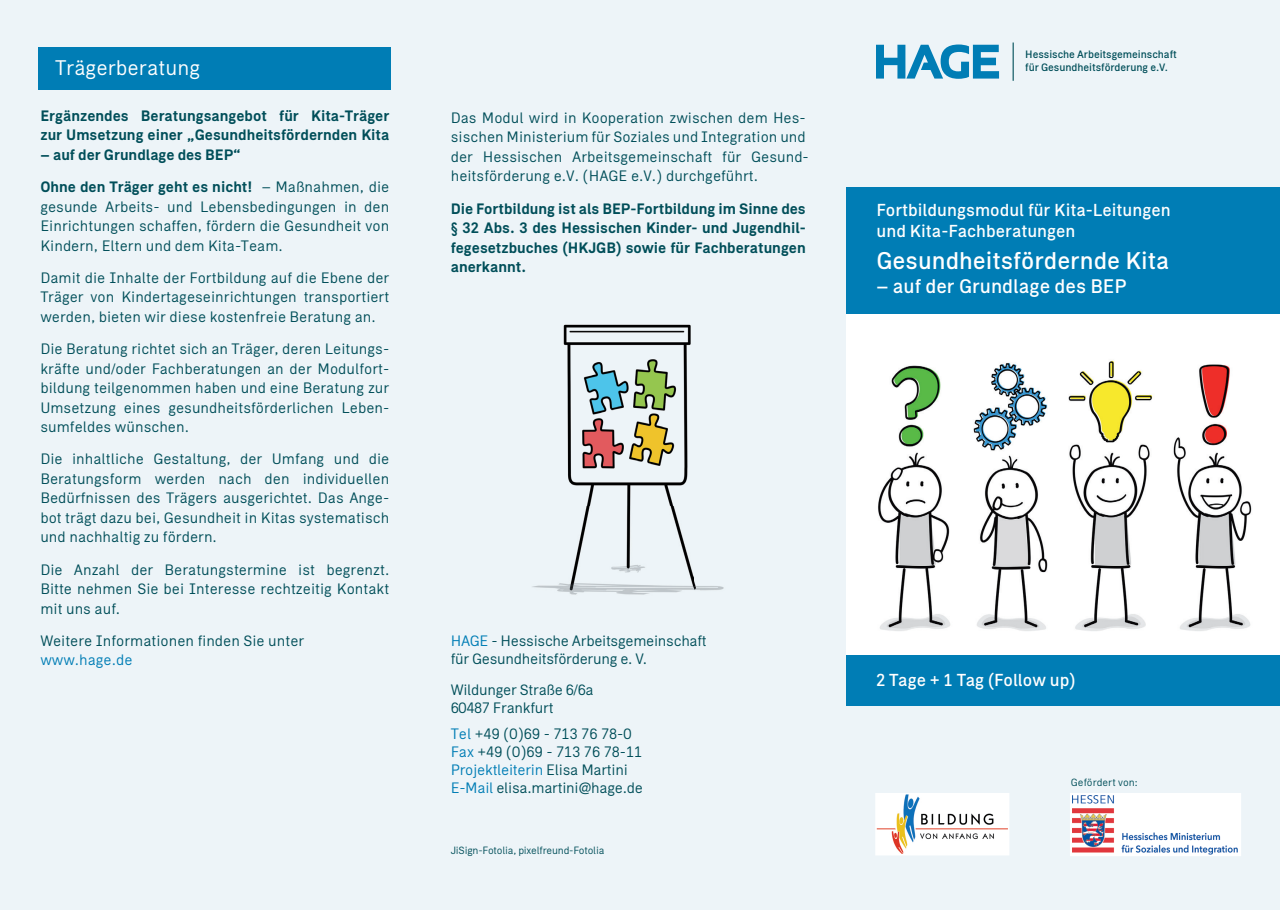
<style>
.page{position:relative;width:1280px;height:910px;background:#edf4f8}
.page>*{position:absolute;margin:0;border:0;box-sizing:border-box;transform-origin:0 0}
.t1{font:500 24px "Zimmer";color:#fff}
.t2{font:21px "Zimmer";color:#fff}
.t3{font:500 19.5px "Zimmer";color:#fff}
.t4{font:500 17.25px/21px "Zimmer";color:#fff}
.t5{font:15px/19.5px "Zimmer";color:#004e59;text-align:justify}
.t6{font:700 15px/19.5px "Zimmer";color:#004e59}
.t7{font:15px/18px "Zimmer";letter-spacing:-.02em;color:#004e59}
.t8{font:15px "Zimmer";color:#007db5}
.t9{font:500 10.65px/12.8px "Zimmer";letter-spacing:-.005em;color:#004e59}
.t10{font:10.5px "Zimmer";letter-spacing:-.02em;color:#004e59}
.t11{font:10.5px "Zimmer";color:#004e59}
.s1{font-weight:400}
.s2{color:#007db5}
</style>
<div class="page">
<div style="left:38px;top:47px;width:353px;height:42px;background:#007db5"></div>
<hr style="left:1012px;top:43px;width:2px;height:38px;background:#004e59">
<svg style="left:876px;top:45px;width:123px;height:34px;background:#63aed1"></svg>
<div style="left:846px;top:187px;width:434px;height:128px;background:#007db5"></div>
<div style="left:846px;top:655px;width:434px;height:51px;background:#007db5"></div>
<img style="left:878px;top:796px;width:128px;height:56px">
<img style="left:512px;top:301px;width:227px;height:308px">
<div style="left:846px;top:315px;width:434px;height:340px;background:#fff"></div>
<img style="left:878px;top:360px;width:374px;height:271px">
<img style="left:1073px;top:796px;width:165px;height:57px">
<h2 class="t2" style="left:55px;top:56px;width:147px">Trägerberatung</h2>
<p class="t6" style="left:40px;top:106px;width:350px">Ergänzendes Beratungsangebot für Kita-Träger zur Umsetzung einer „Gesundheitsfördernden Kita</p>
<p class="t6" style="left:40px;top:138px;width:350px;line-height:32.2px">– auf der Grundlage des BEP“<br>Ohne den Träger geht es nicht! <span class="s1">– Maßnahmen, die</span></p>
<p class="t5" style="left:40px;top:196px;width:350px">gesunde Arbeits- und Lebensbedingungen in den Einrichtungen schaffen, fördern die Gesundheit von Kindern, Eltern und dem Kita-Team.</p>
<p class="t5" style="left:40px;top:268px;width:350px">Damit die Inhalte der Fortbildung auf die Ebene der Träger von Kindertageseinrichtungen transportiert werden, bieten wir diese kostenfreie Beratung an.</p>
<p class="t5" style="left:40px;top:339px;width:350px">Die Beratung richtet sich an Träger, deren Leitungs&shy;kräfte und/oder Fachberatungen an der Modulfort&shy;bildung teilgenommen haben und eine Beratung zur Umsetzung eines gesundheitsförderlichen Leben&shy;sumfeldes wünschen.</p>
<p class="t5" style="left:40px;top:449px;width:350px">Die inhaltliche Gestaltung, der Umfang und die Beratungsform werden nach den individuellen Bedürfnissen des Trägers ausgerichtet. Das Ange&shy;bot trägt dazu bei, Gesundheit in Kitas systematisch und nachhaltig zu fördern.</p>
<p class="t5" style="left:40px;top:559px;width:350px">Die Anzahl der Beratungstermine ist begrenzt.<br>Bitte nehmen Sie bei Interesse rechtzeitig Kontakt mit uns auf.</p>
<p class="t5" style="left:40px;top:631px;width:265px">Weitere Informationen finden Sie unter</p>
<p class="t8" style="left:40px;top:651px;width:94px">www.hage.de</p>
<p class="t5" style="left:451px;top:108px;width:360px;text-align:left">Das Modul wird in Kooperation zwischen dem Hes&shy;sischen Ministerium für Soziales und Integration und der Hessischen Arbeitsgemeinschaft für Gesund&shy;heitsförderung e.V. (HAGE e.V.) durchgeführt.</p>
<p class="t6" style="left:451px;top:199px;width:357px;text-align:justify">Die Fortbildung ist als BEP-Fortbildung im Sinne des § 32 Abs. 3 des Hessischen Kinder- und Jugendhil&shy;fegesetzbuches (HKJGB) sowie für Fachberatungen anerkannt.</p>
<p class="t7" style="left:451px;top:632px;width:258px"><span class="s2">HAGE</span> - Hessische Arbeitsgemeinschaft für Gesundheitsförderung e. V.</p>
<p class="t7" style="left:451px;top:680px;width:144px">Wildunger Straße 6/6a<br>60487 Frankfurt</p>
<p class="t7" style="left:451px;top:725px;width:194px"><span class="s2">Tel</span> +49 (0)69 - 713 76 78-0<br><span class="s2">Fax</span> +49 (0)69 - 713 76 78-11<br><span class="s2">Projektleiterin</span> Elisa Martini<br><span class="s2">E-Mail</span> elisa.martini@hage.de</p>
<p class="t10" style="left:451px;top:844px;width:155px">JiSign-Fotolia, pixelfreund-Fotolia</p>
<p class="t9" style="left:1025px;top:48px;width:153px">Hessische Arbeitsgemeinschaft für Gesundheitsförderung e.V.</p>
<p class="t4" style="left:876px;top:199px;width:296px">Fortbildungsmodul für Kita-Leitungen und Kita-Fachberatungen</p>
<h1 class="t1" style="left:876px;top:246px;width:294px">Gesundheitsfördernde Kita</h1>
<h3 class="t3" style="left:876px;top:275px;width:252px">– auf der Grundlage des BEP</h3>
<p class="t4" style="left:876px;top:669px;width:201px">2 Tage + 1 Tag (Follow up)</p>
<p class="t11" style="left:1071px;top:776px;width:68px">Gefördert von:</p>
</div>
